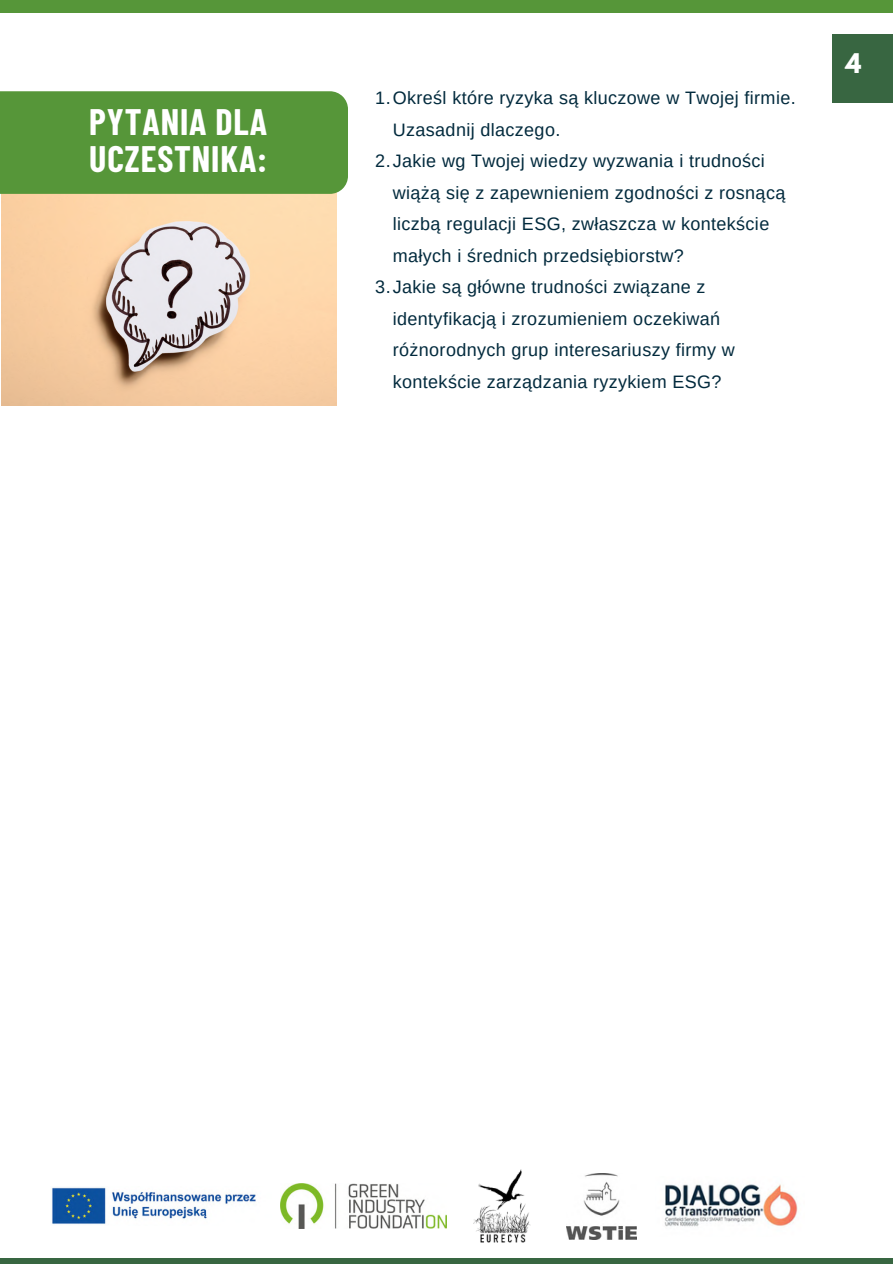
<style>
.page{position:relative;width:893px;height:1264px;background:#fff}
.page>*{position:absolute;margin:0;border:0;box-sizing:border-box;transform-origin:0 0}
.t1{font:700 36px/37.2px "Barlow Condensed";letter-spacing:.025em;color:#fff}
.t2{font:700 24px "League Spartan";color:#fff}
.t3{font:18px/31.5px "Arimo";letter-spacing:.02em;color:#022a3d}
</style>
<div class="page">
<div style="left:0;top:0;width:892px;height:12px;background:#569639"></div>
<div style="left:0;top:1257px;width:892px;height:6px;background:#386641"></div>
<div style="left:831px;top:34px;width:61px;height:68px;background:#386641"></div>
<img style="left:566px;top:1173px;width:70px;height:66px">
<img style="left:474px;top:1169px;width:56px;height:73px">
<img style="left:280px;top:1183px;width:166px;height:45px">
<img style="left:664px;top:1184px;width:134px;height:43px">
<img style="left:52px;top:1187px;width:204px;height:38px">
<img style="left:1px;top:194px;width:335px;height:212px">
<div style="left:0;top:91px;width:348px;height:103px;background:#569639"></div>
<p class="t1" style="left:89px;top:102px;width:179px">PYTANIA DLA<br>UCZESTNIKA:</p>
<p class="t3" style="left:393px;top:82px;width:404px;text-indent:-18px">1.Określ które ryzyka są kluczowe w Twojej firmie.<br>Uzasadnij dlaczego.</p>
<p class="t3" style="left:393px;top:145px;width:394px;text-indent:-18px">2.Jakie wg Twojej wiedzy wyzwania i trudności wiążą się z zapewnieniem zgodności z rosnącą liczbą regulacji ESG, zwłaszcza w kontekście małych i średnich przedsiębiorstw?</p>
<p class="t3" style="left:393px;top:271px;width:343px;text-indent:-18px">3.Jakie są główne trudności związane z identyfikacją i zrozumieniem oczekiwań różnorodnych grup interesariuszy firmy w kontekście zarządzania ryzykiem ESG?</p>
<p class="t2" style="left:845px;top:52px;width:17px">4</p>
</div>
